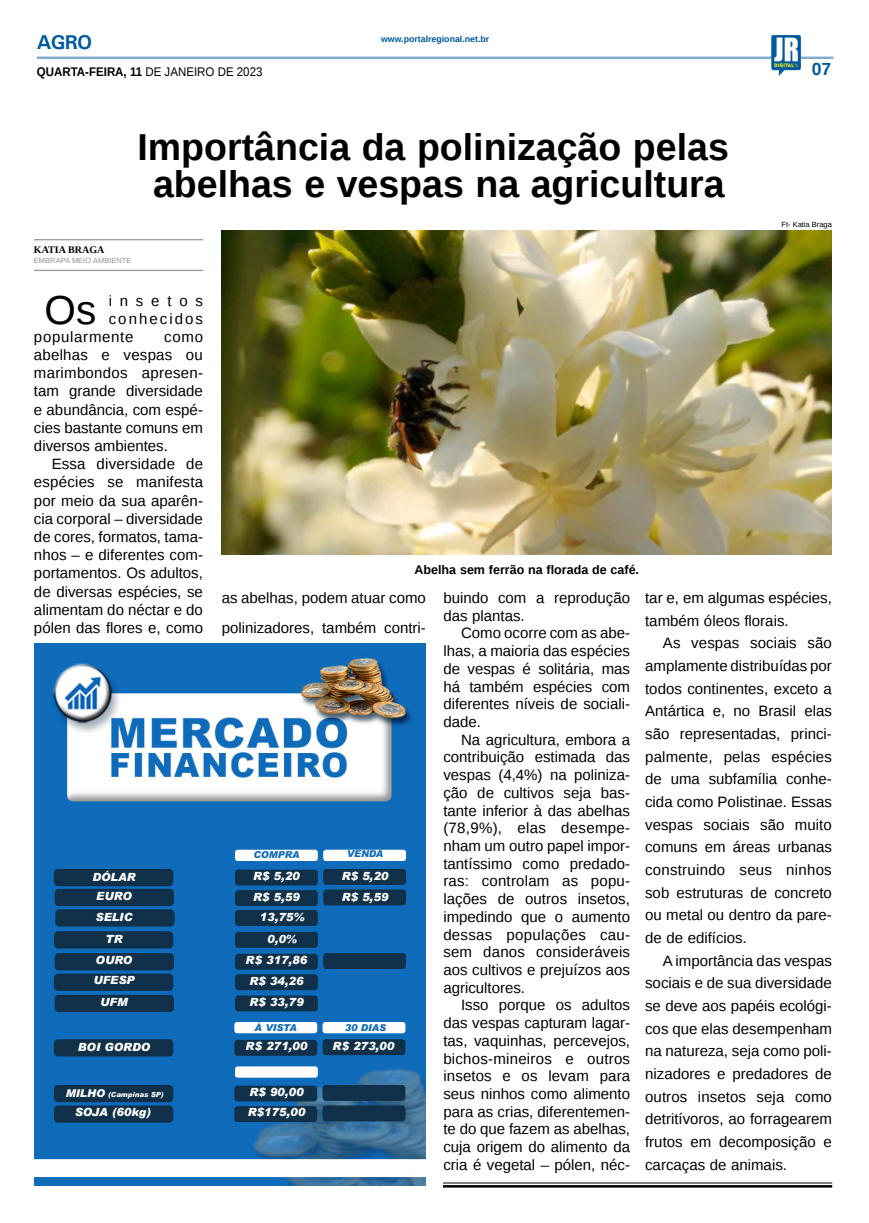
<style>
.page{position:relative;width:869px;height:1223px;background:#fff}
.page>*{position:absolute;margin:0;border:0;box-sizing:border-box;transform-origin:0 0}
.MATÉRIA{font:40.38px "Liberation Sans";color:#000}
.TÍTULO{font:700 37.5px "Liberation Sans";color:#000}
.TITULO_PG{font:700 20px "Univers";color:#005a9e}
.TÍTULO-2{font:700 17.5px "Liberation Sans";color:#005a9e}
.MATÉRIA-2{font:15px/17.8px "Liberation Sans";color:#000;text-align:justify}
.MATÉRIA-3{font:15px "Liberation Sans";letter-spacing:.045em;color:#000}
.MATÉRIA-4{font:15px "Liberation Sans";letter-spacing:.135em;color:#000}
.MATÉRIA-5{font:15px "Liberation Sans";letter-spacing:.52em;color:#000}
.LEGENDA{font:700 12.5px "Liberation Sans";color:#000}
.DATA_PG{font:700 12.5px "Liberation Sans";color:#000;scale:.92 1}
.MATÉRIA-6{font:italic 900 11.25px "Arial";color:#fff}
.CRÉDITO_NOME{font:700 10px "Liberation Serif";color:#000}
.MATÉRIA-7{font:italic 900 9.5px "Arial";color:#0f6cba}
.DATA_PG-2{font:700 8.75px "Liberation Sans";color:#005a9e}
.CRÉDITO_MATÉRIA{font:7.5px "Liberation Sans";color:#939598}
.CRÉDITO_FOTO{font:7.5px "Liberation Sans";color:#000}
.MATÉRIA-8{font:italic 900 6.88px "Arial";color:#fff}
.s1{font-weight:400}
.s2{font-size:10.75px}
</style>
<div class="page">
<hr style="left:37px;top:57px;width:796px;height:2px;background:#005a9e">
<img style="left:770px;top:35px;width:31px;height:41px">
<img style="left:35px;top:643px;width:390px;height:542px">
<hr style="left:443px;top:1182px;width:388px;height:1px;background:#000">
<hr style="left:443px;top:1185px;width:388px;height:2px;background:#000">
<img style="left:221px;top:230px;width:610px;height:325px">
<hr style="left:34px;top:239px;width:169px;height:1px;background:#939598">
<hr style="left:34px;top:270px;width:169px;height:1px;background:#939598">
<p class="TITULO_PG" style="left:37px;top:30px;width:57px">AGRO</p>
<p class="DATA_PG" style="left:37px;top:63px;width:246px">QUARTA-FEIRA, 11 <span class="s1">DE JANEIRO DE 2023</span></p>
<p class="DATA_PG-2" style="left:381px;top:33px;width:110px">www.portalregional.net.br</p>
<p class="TÍTULO" style="left:137px;top:121px;width:592px">Importância da polinização pelas</p>
<p class="TÍTULO" style="left:153px;top:158px;width:573px">abelhas e vespas na agricultura</p>
<p class="TÍTULO-2" style="left:811px;top:57px;width:21px">07</p>
<p class="CRÉDITO_FOTO" style="left:781px;top:220px;width:52px">Ft- Katia Braga</p>
<p class="CRÉDITO_NOME" style="left:34px;top:243px;width:72px">KATIA BRAGA</p>
<p class="CRÉDITO_MATÉRIA" style="left:34px;top:256px;width:99px">EMBRAPA MEIO AMBIENTE</p>
<p class="MATÉRIA" style="left:45px;top:287px;width:53px">Os</p>
<p class="MATÉRIA-5" style="left:109px;top:292px;width:96px">insetos</p>
<p class="MATÉRIA-4" style="left:109px;top:310px;width:96px">conhecidos</p>
<p class="MATÉRIA-3" style="left:34px;top:328px;width:101px">popularmente</p>
<p class="MATÉRIA-2" style="left:34px;top:328px;width:170px;line-height:18.1px;text-indent:130px">como abelhas e vespas ou marimbondos apresen&shy;tam grande diversidade e abundância, com espé&shy;cies bastante comuns em diversos ambientes.</p>
<p class="MATÉRIA-2" style="left:34px;top:455px;width:170px;line-height:18.1px;text-indent:18px">Essa diversidade de espécies se manifesta por meio da sua aparên&shy;cia corporal – diversidade de cores, formatos, tama&shy;nhos – e diferentes com&shy;portamentos. Os adultos, de diversas espécies, se alimentam do néctar e do pólen das flores e, como</p>
<p class="LEGENDA" style="left:414px;top:560px;width:226px">Abelha sem ferrão na florada de café.</p>
<p class="MATÉRIA-2" style="left:644px;top:587px;width:188px;line-height:22.6px">tar e, em algumas espécies, também óleos florais.</p>
<p class="MATÉRIA-2" style="left:644px;top:632px;width:188px;line-height:22.6px;text-indent:18px">As vespas sociais são amplamente distribuídas por todos continentes, exceto a Antártica e, no Brasil elas são representadas, princi&shy;palmente, pelas espécies de uma subfamília conhe&shy;cida como Polistinae. Essas vespas sociais são muito comuns em áreas urbanas construindo seus ninhos sob estruturas de concreto ou metal ou dentro da pare&shy;de de edifícios.</p>
<p class="MATÉRIA-2" style="left:644px;top:949px;width:188px;line-height:22.6px;text-indent:18px">A importância das vespas sociais e de sua diversidade se deve aos papéis ecológi&shy;cos que elas desempenham na natureza, seja como poli&shy;nizadores e predadores de outros insetos seja como detritívoros, ao forragearem frutos em decomposição e carcaças de animais.</p>
<p class="MATÉRIA-2" style="left:221px;top:583px;width:206px;line-height:30.1px">as abelhas, podem atuar como polinizadores, também contri-</p>
<p class="MATÉRIA-2" style="left:443px;top:589px;width:188px">buindo com a reprodução das plantas.</p>
<p class="MATÉRIA-2" style="left:443px;top:625px;width:188px;text-indent:18px">Como ocorre com as abe&shy;lhas, a maioria das espécies de vespas é solitária, mas há também espécies com diferentes níveis de sociali&shy;dade.</p>
<p class="MATÉRIA-2" style="left:443px;top:731px;width:188px;text-indent:18px">Na agricultura, embora a contribuição estimada das vespas (4,4%) na poliniza&shy;ção de cultivos seja bas&shy;tante inferior à das abelhas (78,9%), elas desempe&shy;nham um outro papel impor&shy;tantíssimo como predado&shy;ras: controlam as popu&shy;lações de outros insetos, impedindo que o aumento dessas populações cau&shy;sem danos consideráveis aos cultivos e prejuízos aos agricultores.</p>
<p class="MATÉRIA-2" style="left:443px;top:996px;width:188px;text-indent:18px">Isso porque os adultos das vespas capturam lagar&shy;tas, vaquinhas, percevejos, bichos-mineiros e outros insetos e os levam para seus ninhos como alimento para as crias, diferentemen&shy;te do que fazem as abelhas, cuja origem do alimento da cria é vegetal – pólen, néc-</p>
<p class="MATÉRIA-7" style="left:253px;top:848px;width:47px">COMPRA</p>
<p class="MATÉRIA-7" style="left:346px;top:848px;width:38px">VENDA</p>
<p class="MATÉRIA-6" style="left:92px;top:869px;width:45px">DÓLAR</p>
<p class="MATÉRIA-6" style="left:253px;top:869px;width:48px">R$ 5,20</p>
<p class="MATÉRIA-6" style="left:96px;top:889px;width:37px">EURO</p>
<p class="MATÉRIA-6" style="left:95px;top:910px;width:38px">SELIC</p>
<p class="MATÉRIA-6" style="left:105px;top:932px;width:18px">TR</p>
<p class="MATÉRIA-6" style="left:96px;top:952px;width:38px">OURO</p>
<p class="MATÉRIA-6" style="left:93px;top:973px;width:43px">UFESP</p>
<p class="MATÉRIA-6" style="left:100px;top:995px;width:29px">UFM</p>
<p class="MATÉRIA-6" style="left:78px;top:1039px;width:74px">BOI GORDO</p>
<p class="MATÉRIA-8" style="left:66px;top:1090px;width:99px"><span class="s2">MILHO</span> (Campinas SP)</p>
<p class="MATÉRIA-6" style="left:75px;top:1105px;width:78px">SOJA (60kg)</p>
<p class="MATÉRIA-6" style="left:341px;top:869px;width:48px">R$ 5,20</p>
<p class="MATÉRIA-6" style="left:253px;top:889px;width:48px">R$ 5,59</p>
<p class="MATÉRIA-6" style="left:259px;top:910px;width:46px">13,75%</p>
<p class="MATÉRIA-6" style="left:267px;top:932px;width:31px">0,0%</p>
<p class="MATÉRIA-6" style="left:245px;top:953px;width:63px">R$ 317,86</p>
<p class="MATÉRIA-6" style="left:249px;top:974px;width:56px">R$ 34,26</p>
<p class="MATÉRIA-6" style="left:249px;top:995px;width:56px">R$ 33,79</p>
<p class="MATÉRIA-6" style="left:341px;top:889px;width:48px">R$ 5,59</p>
<p class="MATÉRIA-7" style="left:254px;top:1021px;width:44px">À VISTA</p>
<p class="MATÉRIA-7" style="left:344px;top:1021px;width:43px">30 DIAS</p>
<p class="MATÉRIA-6" style="left:332px;top:1039px;width:63px">R$ 273,00</p>
<p class="MATÉRIA-6" style="left:245px;top:1039px;width:63px">R$ 271,00</p>
<p class="MATÉRIA-6" style="left:249px;top:1085px;width:56px">R$ 90,00</p>
<p class="MATÉRIA-6" style="left:247px;top:1105px;width:59px">R$175,00</p>
</div>
